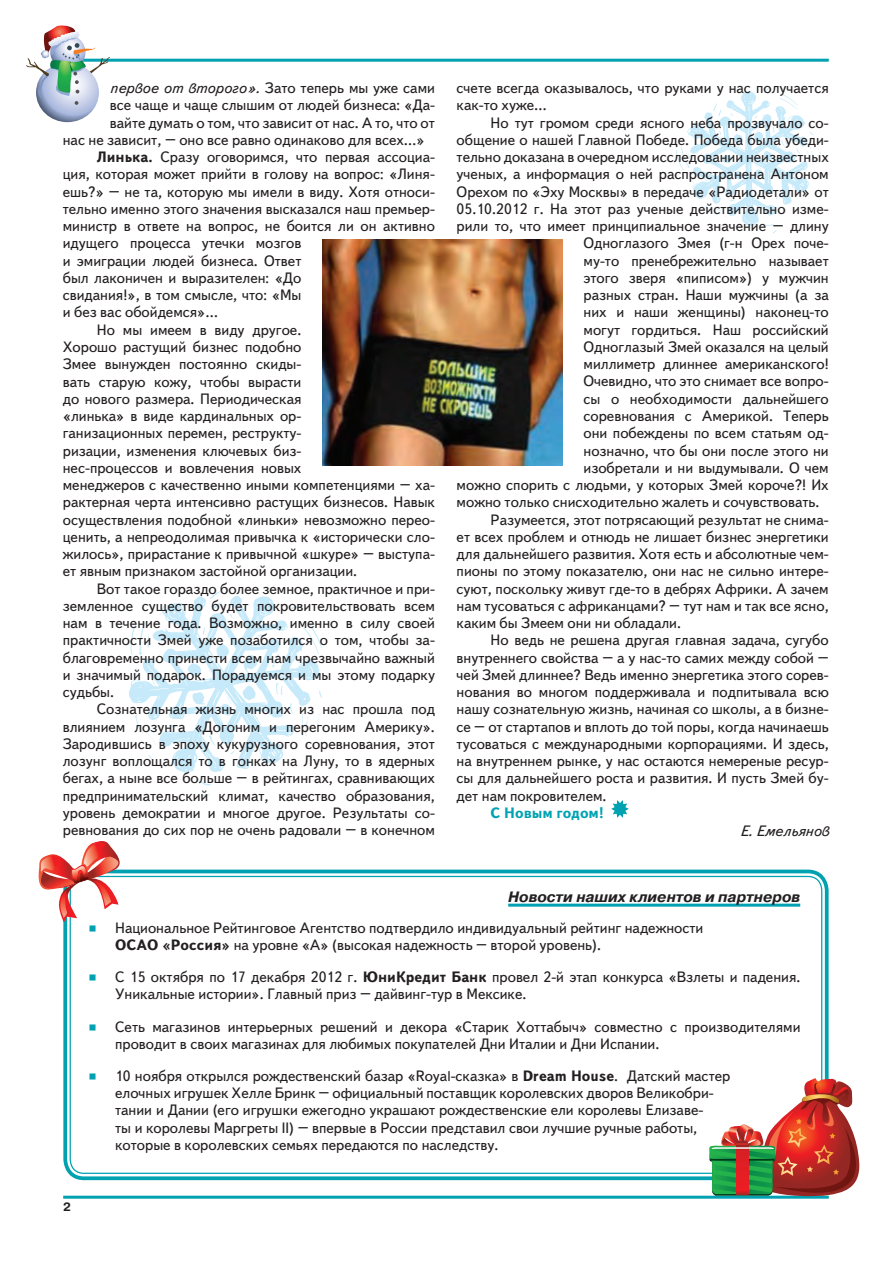
<style>
.page{position:relative;width:892px;height:1262px;background:#fff}
.page>*{position:absolute;margin:0;border:0;box-sizing:border-box;transform-origin:0 0}
.t1{font:15px/17.2px "Text Book C";color:#231f20}
.t2{font:italic 700 15px "Pragmatica";color:#231f20}
.t3{font:700 15px "Text Book C";color:#00a2b2}
.t4{font:italic 15px "Text Book C";color:#231f20}
.t5{font:700 12px "Pragmatica";color:#231f20}
.s1{font-style:italic}
.s2{font-weight:700}
.s3{font-family:"Pragmatica";color:#00a2b2}
</style>
<div class="page">
<svg style="left:129px;top:591px;width:193px;height:205px"></svg>
<svg style="left:676px;top:88px;width:145px;height:146px"></svg>
<img style="left:323px;top:239px;width:239px;height:226px">
<hr style="left:63px;top:1195px;width:766px;height:3px;background:#00a2b2">
<hr style="left:63px;top:59px;width:766px;height:3px;background:#00a2b2">
<svg style="left:611px;top:800px;width:18px;height:18px"></svg>
<div style="left:63px;top:869px;width:765px;height:311px;border:4px solid #00a2b2;border-radius:19px"></div>
<hr style="left:508px;top:903px;width:292px;height:3px;background:#00a2b2">
<svg style="left:36px;top:63px;width:63px;height:59px"></svg>
<img style="left:26px;top:25px;width:84px;height:80px">
<svg style="left:709px;top:1077px;width:151px;height:122px"></svg>
<svg style="left:38px;top:841px;width:96px;height:81px"></svg>
<p class="t1" style="left:110px;top:81px;width:326px"><span class="s1">первое от второго».</span> Зато теперь мы уже сами</p>
<p class="t1" style="left:110px;top:98px;width:326px">все чаще и чаще слышим от людей бизнеса: «Да-</p>
<p class="t1" style="left:110px;top:115px;width:327px">вайте думать о том, что зависит от нас. А то, что от</p>
<p class="t1" style="left:63px;top:133px;width:363px">нас не зависит, – оно все равно одинаково для всех…»</p>
<p class="t1" style="left:97px;top:150px;width:340px"><span class="s2">Линька.</span> Сразу оговоримся, что первая ассоциа-</p>
<p class="t1" style="left:63px;top:167px;width:374px">ция, которая может прийти в голову на вопрос: «Линя-</p>
<p class="t1" style="left:63px;top:184px;width:374px">ешь?» – не та, которую мы имели в виду. Хотя относи-</p>
<p class="t1" style="left:63px;top:202px;width:374px">тельно именно этого значения высказался наш премьер-</p>
<p class="t1" style="left:63px;top:219px;width:374px">министр в ответе на вопрос, не боится ли он активно</p>
<p class="t1" style="left:63px;top:236px;width:240px">идущего процесса утечки мозгов</p>
<p class="t1" style="left:63px;top:253px;width:240px">и эмиграции людей бизнеса. Ответ</p>
<p class="t1" style="left:63px;top:271px;width:240px">был лаконичен и выразителен: «До</p>
<p class="t1" style="left:63px;top:288px;width:240px">свидания!», в том смысле, что: «Мы</p>
<p class="t1" style="left:63px;top:305px;width:157px">и без вас обойдемся»…</p>
<p class="t1" style="left:97px;top:322px;width:206px">Но мы имеем в виду другое.</p>
<p class="t1" style="left:63px;top:340px;width:240px">Хорошо растущий бизнес подобно</p>
<p class="t1" style="left:63px;top:357px;width:240px">Змее вынужден постоянно скиды-</p>
<p class="t1" style="left:63px;top:374px;width:240px">вать старую кожу, чтобы вырасти</p>
<p class="t1" style="left:63px;top:391px;width:240px">до нового размера. Периодическая</p>
<p class="t1" style="left:63px;top:409px;width:240px">«линька» в виде кардинальных ор-</p>
<p class="t1" style="left:63px;top:426px;width:240px">ганизационных перемен, реструкту-</p>
<p class="t1" style="left:63px;top:443px;width:240px">ризации, изменения ключевых биз-</p>
<p class="t1" style="left:63px;top:460px;width:240px">нес-процессов и вовлечения новых</p>
<p class="t1" style="left:63px;top:478px;width:374px">менеджеров с качественно иными компетенциями – ха-</p>
<p class="t1" style="left:63px;top:495px;width:374px">рактерная черта интенсивно растущих бизнесов. Навык</p>
<p class="t1" style="left:63px;top:512px;width:374px">осуществления подобной «линьки» невозможно перео-</p>
<p class="t1" style="left:63px;top:529px;width:374px">ценить, а непреодолимая привычка к «исторически сло-</p>
<p class="t1" style="left:63px;top:547px;width:374px">жилось», прирастание к привычной «шкуре» – выступа-</p>
<p class="t1" style="left:63px;top:564px;width:296px">ет явным признаком застойной организации.</p>
<p class="t1" style="left:97px;top:581px;width:340px">Вот такое гораздо более земное, практичное и при-</p>
<p class="t1" style="left:63px;top:598px;width:374px">земленное существо будет покровительствовать всем</p>
<p class="t1" style="left:63px;top:616px;width:374px">нам в течение года. Возможно, именно в силу своей</p>
<p class="t1" style="left:63px;top:633px;width:374px">практичности Змей уже позаботился о том, чтобы за-</p>
<p class="t1" style="left:63px;top:650px;width:374px">благовременно принести всем нам чрезвычайно важный</p>
<p class="t1" style="left:63px;top:667px;width:374px">и значимый подарок. Порадуемся и мы этому подарку</p>
<p class="t1" style="left:63px;top:685px;width:53px">судьбы.</p>
<p class="t1" style="left:97px;top:702px;width:340px">Сознательная жизнь многих из нас прошла под</p>
<p class="t1" style="left:63px;top:719px;width:374px">влиянием лозунга «Догоним и перегоним Америку».</p>
<p class="t1" style="left:63px;top:736px;width:374px">Зародившись в эпоху кукурузного соревнования, этот</p>
<p class="t1" style="left:63px;top:754px;width:374px">лозунг воплощался то в гонках на Луну, то в ядерных</p>
<p class="t1" style="left:63px;top:771px;width:374px">бегах, а ныне все больше – в рейтингах, сравнивающих</p>
<p class="t1" style="left:63px;top:788px;width:374px">предпринимательский климат, качество образования,</p>
<p class="t1" style="left:63px;top:805px;width:374px">уровень демократии и многое другое. Результаты со-</p>
<p class="t1" style="left:63px;top:823px;width:374px">ревнования до сих пор не очень радовали – в конечном</p>
<p class="t1" style="left:456px;top:81px;width:374px">счете всегда оказывалось, что руками у нас получается как-то хуже…</p>
<p class="t1" style="left:491px;top:115px;width:340px">Но тут громом среди ясного неба прозвучало со-</p>
<p class="t1" style="left:456px;top:133px;width:374px">общение о нашей Главной Победе. Победа была убеди-</p>
<p class="t1" style="left:456px;top:150px;width:374px">тельно доказана в очередном исследовании неизвестных</p>
<p class="t1" style="left:456px;top:167px;width:374px">ученых, а информация о ней распространена Антоном</p>
<p class="t1" style="left:456px;top:184px;width:374px">Орехом по «Эху Москвы» в передаче «Радиодетали» от</p>
<p class="t1" style="left:456px;top:202px;width:374px">05.10.2012 г. На этот раз ученые действительно изме-</p>
<p class="t1" style="left:456px;top:219px;width:374px">рили то, что имеет принципиальное значение – длину</p>
<p class="t1" style="left:583px;top:236px;width:247px">Одноглазого Змея (г-н Орех поче-</p>
<p class="t1" style="left:583px;top:253px;width:247px">му-то пренебрежительно называет</p>
<p class="t1" style="left:583px;top:271px;width:247px">этого зверя «пиписом») у мужчин</p>
<p class="t1" style="left:583px;top:288px;width:247px">разных стран. Наши мужчины (а за</p>
<p class="t1" style="left:583px;top:305px;width:247px">них и наши женщины) наконец-то</p>
<p class="t1" style="left:583px;top:322px;width:247px">могут гордиться. Наш российский</p>
<p class="t1" style="left:583px;top:340px;width:247px">Одноглазый Змей оказался на целый</p>
<p class="t1" style="left:583px;top:357px;width:247px">миллиметр длиннее американского!</p>
<p class="t1" style="left:583px;top:374px;width:247px">Очевидно, что это снимает все вопро-</p>
<p class="t1" style="left:583px;top:391px;width:247px">сы о необходимости дальнейшего</p>
<p class="t1" style="left:583px;top:409px;width:247px">соревнования с Америкой. Теперь</p>
<p class="t1" style="left:583px;top:426px;width:247px">они побеждены по всем статьям од-</p>
<p class="t1" style="left:583px;top:443px;width:247px">нозначно, что бы они после этого ни</p>
<p class="t1" style="left:583px;top:460px;width:247px">изобретали и ни выдумывали. О чем</p>
<p class="t1" style="left:456px;top:478px;width:374px">можно спорить с людьми, у которых Змей короче?! Их</p>
<p class="t1" style="left:456px;top:495px;width:364px">можно только снисходительно жалеть и сочувствовать.</p>
<p class="t1" style="left:491px;top:512px;width:340px">Разумеется, этот потрясающий результат не снима-</p>
<p class="t1" style="left:456px;top:529px;width:374px">ет всех проблем и отнюдь не лишает бизнес энергетики</p>
<p class="t1" style="left:456px;top:547px;width:374px">для дальнейшего развития. Хотя есть и абсолютные чем-</p>
<p class="t1" style="left:456px;top:564px;width:374px">пионы по этому показателю, они нас не сильно интере-</p>
<p class="t1" style="left:456px;top:581px;width:374px">суют, поскольку живут где-то в дебрях Африки. А зачем</p>
<p class="t1" style="left:456px;top:598px;width:374px">нам тусоваться с африканцами? – тут нам и так все ясно,</p>
<p class="t1" style="left:456px;top:616px;width:226px">каким бы Змеем они ни обладали.</p>
<p class="t1" style="left:491px;top:633px;width:340px">Но ведь не решена другая главная задача, сугубо</p>
<p class="t1" style="left:456px;top:650px;width:374px">внутреннего свойства – а у нас-то самих между собой –</p>
<p class="t1" style="left:456px;top:667px;width:374px">чей Змей длиннее? Ведь именно энергетика этого сорев-</p>
<p class="t1" style="left:456px;top:685px;width:374px">нования во многом поддерживала и подпитывала всю</p>
<p class="t1" style="left:456px;top:702px;width:374px">нашу сознательную жизнь, начиная со школы, а в бизне-</p>
<p class="t1" style="left:456px;top:719px;width:374px">се – от стартапов и вплоть до той поры, когда начинаешь</p>
<p class="t1" style="left:456px;top:736px;width:374px">тусоваться с международными корпорациями. И здесь,</p>
<p class="t1" style="left:456px;top:754px;width:374px">на внутреннем рынке, у нас остаются немереные ресур-</p>
<p class="t1" style="left:456px;top:771px;width:374px">сы для дальнейшего роста и развития. И пусть Змей бу-</p>
<p class="t1" style="left:456px;top:788px;width:152px">дет нам покровителем.</p>
<p class="t3" style="left:491px;top:807px;width:114px">С Новым годом!</p>
<p class="t4" style="left:740px;top:826px;width:90px">Е. Емельянов</p>
<p class="t2" style="left:508px;top:891px;width:293px">Новости наших клиентов и партнеров</p>
<p class="t1" style="left:115px;top:920px;width:590px;text-indent:-27px"><span class="s3">-</span> Национальное Рейтинговое Агентство подтвердило индивидуальный рейтинг надежности<br><span class="s2">ОСАО «Россия»</span> на уровне «А» (высокая надежность – второй уровень).</p>
<p class="t1" style="left:115px;top:970px;width:687px;text-indent:-27px"><span class="s3">-</span> С 15 октября по 17 декабря 2012 г. <span class="s2">ЮниКредит Банк</span> провел 2-й этап конкурса «Взлеты и падения.<br>Уникальные истории». Главный приз – дайвинг-тур в Мексике.</p>
<p class="t1" style="left:115px;top:1019px;width:687px;text-indent:-27px"><span class="s3">-</span> Сеть магазинов интерьерных решений и декора «Старик Хоттабыч» совместно с производителями проводит в своих магазинах для любимых покупателей Дни Италии и Дни Испании.</p>
<p class="t1" style="left:115px;top:1069px;width:617px;text-indent:-27px"><span class="s3">-</span> 10 ноября открылся рождественский базар «Royal-сказка» в <span class="s2">Dream House</span>. Датский мастер елочных игрушек Хелле Бринк – официальный по ставщик королевских дворов Великобри&shy;тании и Дании (его игрушки ежегодно украшают рождественские ели королевы Елизаве-<br>ты и королевы Маргреты II) – впервые в России представил свои лучшие ручные работы, которые в королевских семьях передаются по наследству.</p>
<p class="t5" style="left:63px;top:1202px;width:9px">2</p>
</div>
